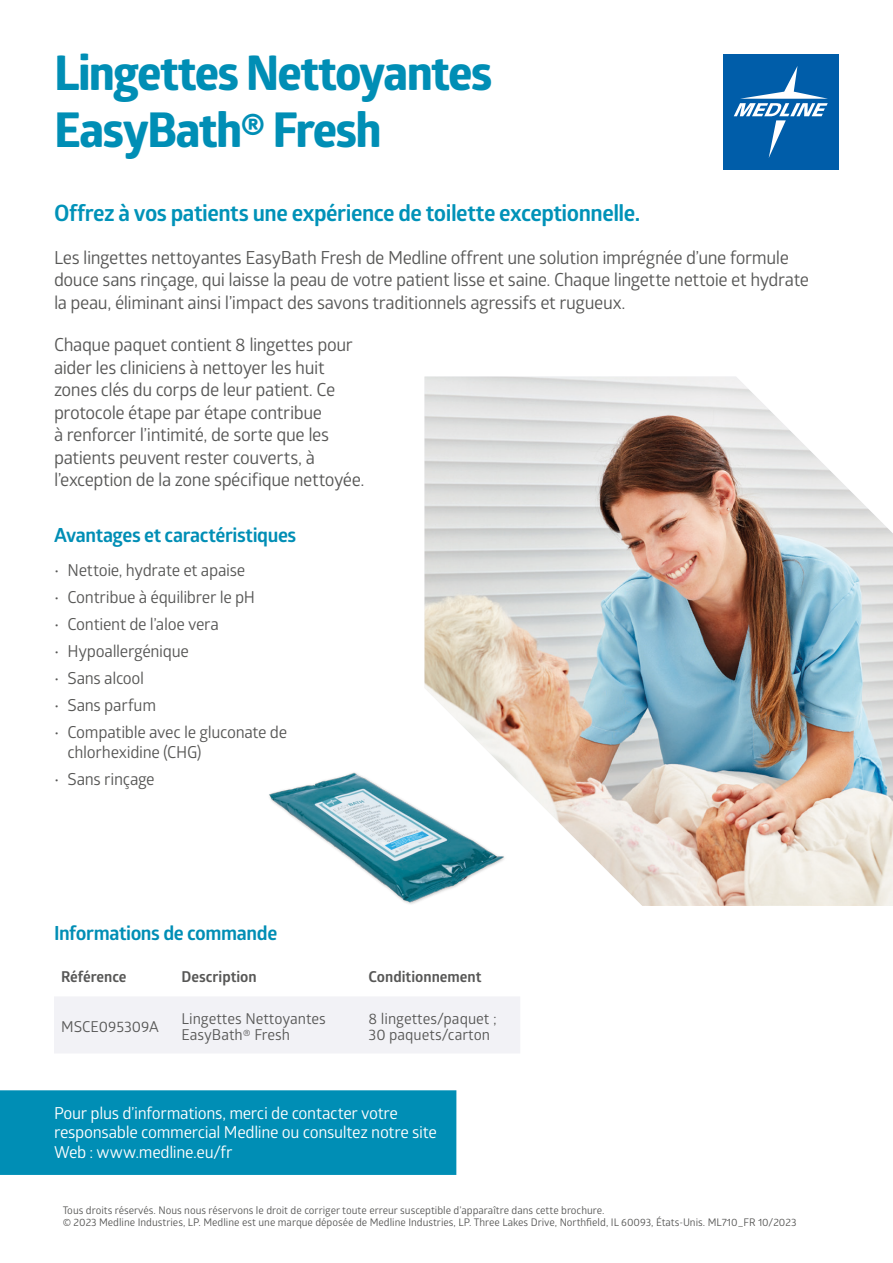
<style>
.page{position:relative;width:893px;height:1263px;background:#fff}
.page>*{position:absolute;margin:0;border:0;box-sizing:border-box;transform-origin:0 0}
.MEDLINE_-_Sub-Headline{font:700 48px/57px "Globerx";letter-spacing:-.035em;color:#008eb5}
.MEDLINE_-_Body_-_bullet{font:700 22.5px "Glober";letter-spacing:-.02em;color:#0092b8}
.MEDLINE_-_Body_-_bullet-2{font:700 19.5px "Glober";letter-spacing:-.02em;color:#008eb5}
.MEDLINE_-_Body_-_bullet-3{font:18px/22.5px "Glober";letter-spacing:-.025em;color:#575756}
.t1{font:16.5px/20.2px "Glober";letter-spacing:-.02em;color:#575756}
.MEDLINE_-_Body_-_bullet-4{font:16.5px/19.5px "Glober";letter-spacing:-.02em;color:#fff}
.t2{font:15px/16.5px "Glober";color:#575756}
.Table_Heads{font:700 15px "Glober";color:#575756}
.t3{font:10.5px "Glober";color:#575756}
</style>
<div class="page">
<div style="left:723px;top:54px;width:116px;height:116px;background:#005da9"></div>
<svg style="left:734px;top:66px;width:94px;height:92px"></svg>
<img style="left:424px;top:377px;width:469px;height:529px">
<div style="left:54px;top:997px;width:466px;height:56px;background:#f2f2f6"></div>
<div style="left:0;top:1090px;width:456px;height:85px;background:#008eb5"></div>
<img style="left:269px;top:750px;width:252px;height:156px">
<p class="MEDLINE_-_Sub-Headline" style="left:54px;top:44px;width:440px">Lingettes Nettoyantes<br>EasyBath® Fresh</p>
<p class="MEDLINE_-_Body_-_bullet" style="left:54px;top:197px;width:588px">Offrez à vos patients une expérience de toilette exceptionnelle.</p>
<p class="MEDLINE_-_Body_-_bullet-3" style="left:54px;top:245px;width:756px">Les lingettes nettoyantes EasyBath Fresh de Medline offrent une solution imprégnée d’une formule douce sans rinçage, qui laisse la peau de votre patient lisse et saine. Chaque lingette nettoie et hydrate la peau, éliminant ainsi l’impact des savons traditionnels agressifs et rugueux.</p>
<p class="MEDLINE_-_Body_-_bullet-3" style="left:54px;top:333px;width:312px">Chaque paquet contient 8 lingettes pour aider les cliniciens à nettoyer les huit zones clés du corps de leur patient. Ce protocole étape par étape contribue<br>à renforcer l’intimité, de sorte que les patients peuvent rester couverts, à l’exception de la zone spécifique nettoyée.</p>
<p class="MEDLINE_-_Body_-_bullet-2" style="left:54px;top:521px;width:244px">Avantages et caractéristiques</p>
<p class="t1" style="left:54px;top:559px;width:193px">• Nettoie, hydrate et apaise</p>
<p class="t1" style="left:54px;top:586px;width:203px">• Contribue à équilibrer le pH</p>
<p class="t1" style="left:54px;top:613px;width:166px">• Contient de l’aloe vera</p>
<p class="t1" style="left:54px;top:640px;width:136px">• Hypoallergénique</p>
<p class="t1" style="left:54px;top:667px;width:92px">• Sans alcool</p>
<p class="t1" style="left:54px;top:694px;width:104px">• Sans parfum</p>
<p class="t1" style="left:68px;top:721px;width:221px;text-indent:-14px">• Compatible avec le gluconate de chlorhexidine (CHG)</p>
<p class="t1" style="left:54px;top:768px;width:102px">• Sans rinçage</p>
<p class="MEDLINE_-_Body_-_bullet-2" style="left:54px;top:919px;width:225px">Informations de commande</p>
<p class="Table_Heads" style="left:61px;top:966px;width:67px">Référence</p>
<p class="Table_Heads" style="left:181px;top:966px;width:77px">Description</p>
<p class="Table_Heads" style="left:369px;top:966px;width:114px">Conditionnement</p>
<p class="t2" style="left:61px;top:1018px;width:99px">MSCE095309A</p>
<p class="t2" style="left:181px;top:1009px;width:146px">Lingettes Nettoyantes<br>EasyBath® Fresh</p>
<p class="t2" style="left:369px;top:1009px;width:130px">8 lingettes/paquet ;</p>
<p class="t2" style="left:369px;top:1026px;width:123px">30 paquets/carton</p>
<p class="MEDLINE_-_Body_-_bullet-4" style="left:54px;top:1102px;width:384px">Pour plus d’informations, merci de contacter votre responsable commercial Medline ou consultez notre site<br>Web : www.medline.eu/fr</p>
<p class="t3" style="left:63px;top:1202px;width:543px">Tous droits réservés. Nous nous réservons le droit de corriger toute erreur susceptible d’apparaître dans cette brochure.</p>
<p class="t3" style="left:63px;top:1214px;width:735px">© 2023 Medline Industries, LP. Medline est une marque déposée de Medline Industries, LP. Three Lakes Drive, Northfield, IL 60093, États-Unis. ML710_FR 10/2023</p>
</div>
